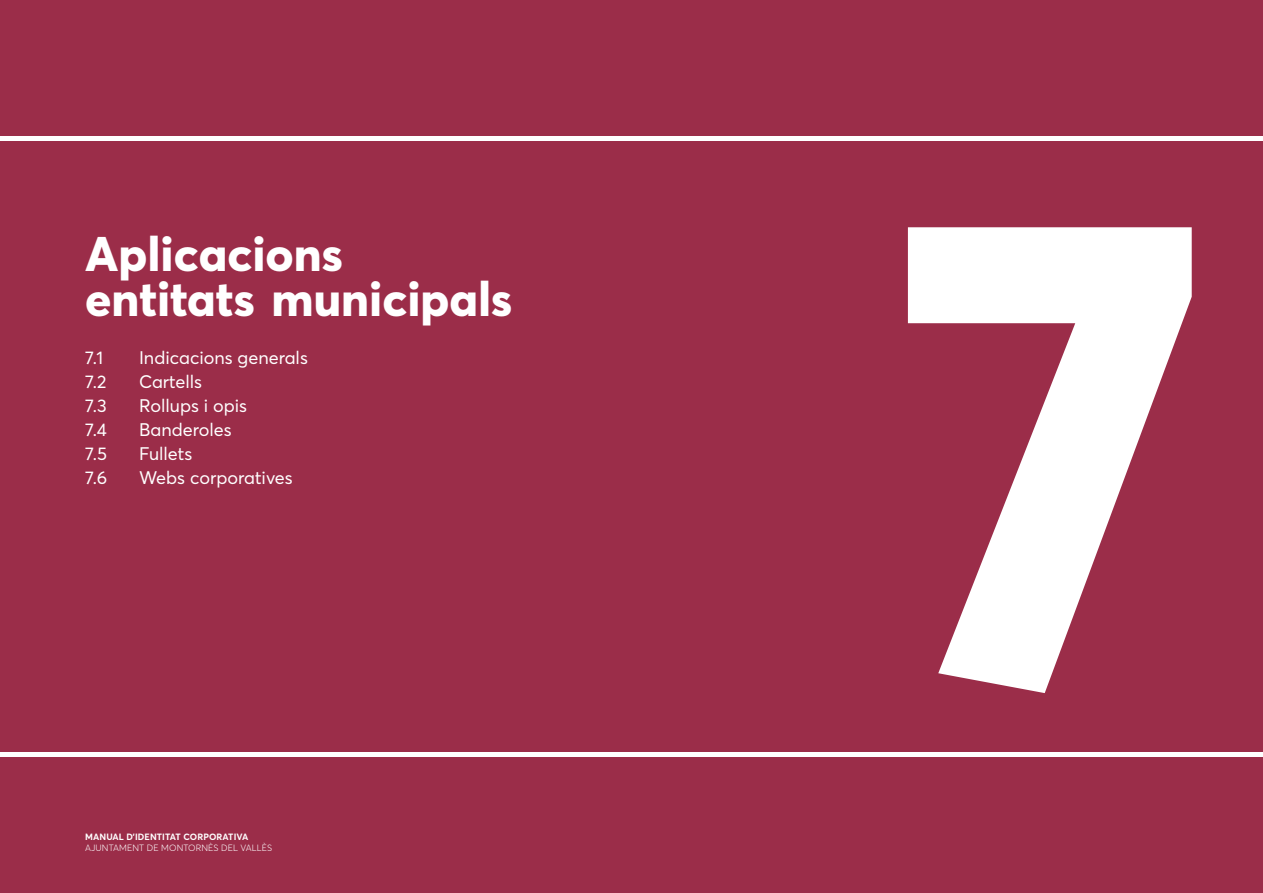
<style>
.page{position:relative;width:1263px;height:893px;background:#9b2d49}
.page>*{position:absolute;margin:0;border:0;box-sizing:border-box;transform-origin:0 0}
.t1{font:800 661.5px "Averta Std";color:#fff}
.t2{font:800 48px/45px "Averta Std";color:#fff}
.t3{font:18px "Averta Std";color:#fff}
.t4{font:300 9px "Averta Std";letter-spacing:.01em;color:#fff}
.t5{font:700 9px "Averta Std";letter-spacing:.01em;color:#fff}
</style>
<div class="page">
<hr style="left:0;top:137px;width:1263px;height:4px;background:#fff">
<hr style="left:0;top:752px;width:1263px;height:4px;background:#fff">
<h2 class="t2" style="left:85px;top:229px;width:429px">Aplicacions entitats municipals</h2>
<p class="t3" style="left:85px;top:345px;width:20px">7.1</p>
<p class="t3" style="left:139px;top:345px;width:170px">Indicacions generals</p>
<p class="t3" style="left:85px;top:369px;width:23px">7.2</p>
<p class="t3" style="left:139px;top:369px;width:64px">Cartells</p>
<p class="t3" style="left:85px;top:393px;width:23px">7.3</p>
<p class="t3" style="left:139px;top:393px;width:110px">Rollups i opis</p>
<p class="t3" style="left:85px;top:417px;width:23px">7.4</p>
<p class="t3" style="left:139px;top:417px;width:94px">Banderoles</p>
<p class="t3" style="left:85px;top:441px;width:23px">7.5</p>
<p class="t3" style="left:139px;top:441px;width:55px">Fullets</p>
<p class="t3" style="left:85px;top:465px;width:24px">7.6</p>
<p class="t3" style="left:139px;top:465px;width:155px">Webs corporatives</p>
<p class="t5" style="left:85px;top:831px;width:165px">MANUAL D’IDENTITAT CORPORATIVA</p>
<p class="t4" style="left:85px;top:841px;width:189px">AJUNTAMENT DE MONTORNÈS DEL VALLÈS</p>
<h1 class="t1" style="left:897px;top:-21px;width:314px">7</h1>
</div>
